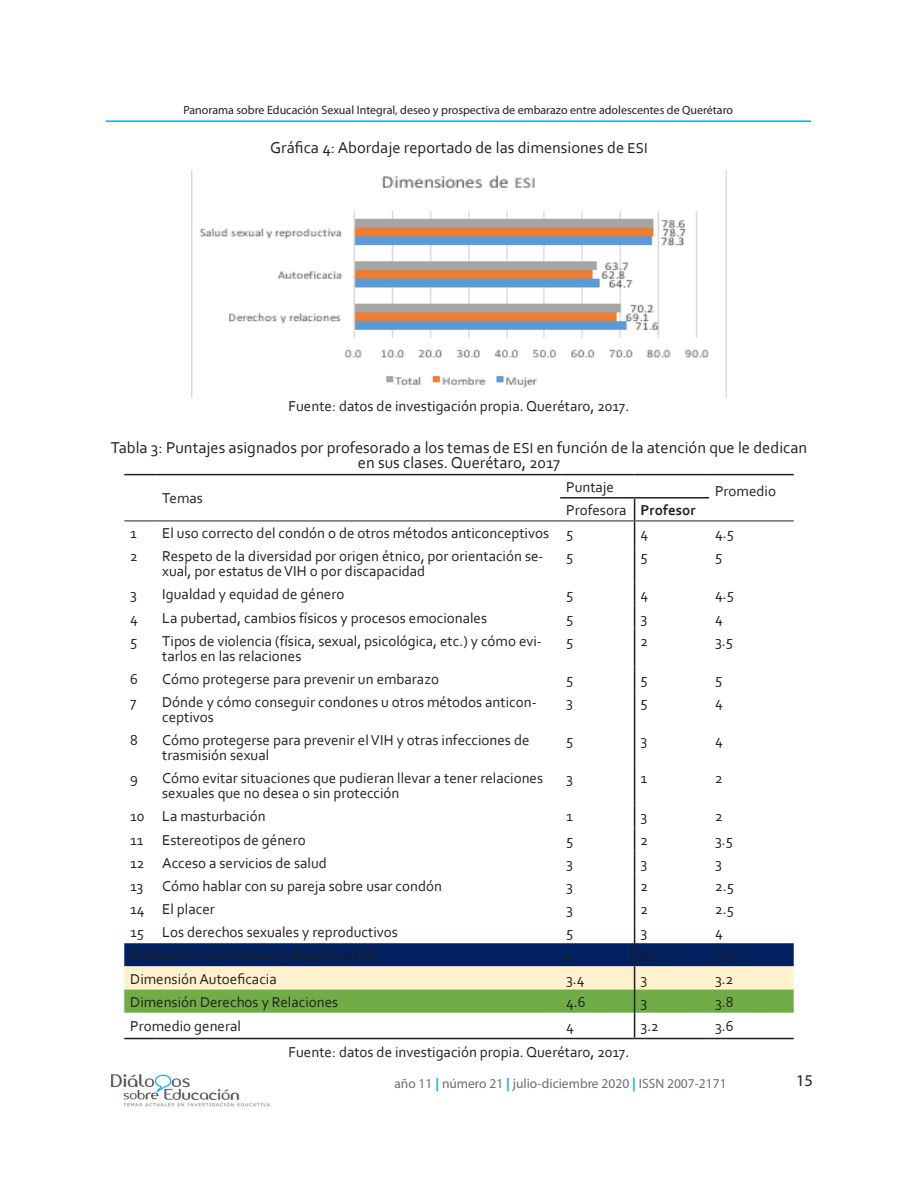
<style>
.page{position:relative;width:918px;height:1188px;background:#fff}
.page>*{position:absolute;margin:0;border:0;box-sizing:border-box;transform-origin:0 0}
.Cuadros_texto{font:16.5px/15px "Corbel";color:#231f20;text-align:center}
.t1{font:16.5px "Myriad Pro";color:#231f20}
.Cuadros_texto-2{font:15px/15px "Corbel";color:#231f20}
.Cuadros_texto-3{font:700 15px "Corbel";color:#231f20}
.t2{font:13.5px "Myriad Pro";color:#6c6d70}
.t3{font:12px "Myriad Pro";color:#231f20}
.s1{font-size:15px}
.s2{font-weight:700;color:#00aeef}
</style>
<div class="page">
<hr style="left:106px;top:120px;width:705px;height:2px;background:#00aeef">
<img style="left:111px;top:1073px;width:159px;height:34px">
<img style="left:191px;top:171px;width:536px;height:226px">
<hr style="left:124px;top:474px;width:32px;height:1px;background:#231f20">
<hr style="left:156px;top:474px;width:404px;height:1px;background:#231f20">
<hr style="left:560px;top:474px;width:75px;height:1px;background:#231f20">
<hr style="left:635px;top:474px;width:74px;height:1px;background:#231f20">
<hr style="left:709px;top:474px;width:85px;height:1px;background:#231f20">
<hr style="left:560px;top:497px;width:75px;height:2px;background:#231f20">
<hr style="left:635px;top:497px;width:74px;height:2px;background:#231f20">
<svg style="left:634px;top:499px;width:1px;height:45px"></svg>
<hr style="left:634px;top:544px;width:1px;height:38px;background:#231f20">
<svg style="left:634px;top:582px;width:1px;height:47px"></svg>
<hr style="left:634px;top:629px;width:1px;height:38px;background:#231f20">
<svg style="left:634px;top:667px;width:1px;height:23px"></svg>
<hr style="left:634px;top:690px;width:1px;height:38px;background:#231f20">
<hr style="left:634px;top:728px;width:1px;height:38px;background:#231f20">
<hr style="left:634px;top:766px;width:1px;height:38px;background:#231f20">
<svg style="left:124px;top:804px;width:670px;height:234px"></svg>
<hr style="left:124px;top:1038px;width:32px;height:1px;background:#231f20">
<hr style="left:156px;top:1038px;width:404px;height:1px;background:#231f20">
<hr style="left:560px;top:1038px;width:75px;height:1px;background:#231f20">
<hr style="left:635px;top:1038px;width:74px;height:1px;background:#231f20">
<hr style="left:709px;top:1038px;width:85px;height:1px;background:#231f20">
<hr style="left:124px;top:521px;width:32px;height:1px;background:#231f20">
<hr style="left:156px;top:521px;width:404px;height:1px;background:#231f20">
<hr style="left:560px;top:521px;width:75px;height:1px;background:#231f20">
<hr style="left:635px;top:521px;width:74px;height:1px;background:#231f20">
<hr style="left:709px;top:521px;width:85px;height:1px;background:#231f20">
<p class="t3" style="left:183px;top:104px;width:551px">Panorama sobre Educación Sexual Integral, deseo y prospectiva de embarazo entre adolescentes de Querétaro</p>
<p class="Cuadros_texto" style="left:270px;top:140px;width:379px">Gráfica 4: Abordaje reportado de las dimensiones de <span class="s1">ESI</span></p>
<p class="Cuadros_texto-2" style="left:289px;top:398px;width:342px">Fuente: datos de investigación propia. Querétaro, 2017.</p>
<p class="Cuadros_texto" style="left:111px;top:440px;width:698px">Tabla 3: Puntajes asignados por profesorado a los temas de <span class="s1">ESI</span> en función de la atención que le dedican en sus clases. Querétaro, 2017</p>
<p class="Cuadros_texto-2" style="left:162px;top:491px;width:42px">Temas</p>
<p class="Cuadros_texto-2" style="left:566px;top:479px;width:49px">Puntaje</p>
<p class="Cuadros_texto-2" style="left:715px;top:483px;width:62px">Promedio</p>
<p class="Cuadros_texto-2" style="left:566px;top:502px;width:62px">Profesora</p>
<p class="Cuadros_texto-3" style="left:641px;top:501px;width:57px">Profesor</p>
<p class="Cuadros_texto-2" style="left:130px;top:525px;width:8px">1</p>
<p class="Cuadros_texto-2" style="left:162px;top:525px;width:388px">El uso correcto del condón o de otros métodos anticonceptivos</p>
<p class="Cuadros_texto-2" style="left:566px;top:525px;width:9px">5</p>
<p class="Cuadros_texto-2" style="left:641px;top:525px;width:9px">4</p>
<p class="Cuadros_texto-2" style="left:715px;top:525px;width:20px">4.5</p>
<p class="Cuadros_texto-2" style="left:130px;top:548px;width:9px">2</p>
<p class="Cuadros_texto-2" style="left:162px;top:548px;width:383px">Respeto de la diversidad por origen étnico, por orientación se&shy;xual, por estatus de VIH o por discapacidad</p>
<p class="Cuadros_texto-2" style="left:566px;top:548px;width:9px">5</p>
<p class="Cuadros_texto-2" style="left:641px;top:548px;width:9px">5</p>
<p class="Cuadros_texto-2" style="left:715px;top:548px;width:9px">5</p>
<p class="Cuadros_texto-2" style="left:130px;top:587px;width:8px">3</p>
<p class="Cuadros_texto-2" style="left:162px;top:587px;width:184px">Igualdad y equidad de género</p>
<p class="Cuadros_texto-2" style="left:566px;top:587px;width:9px">5</p>
<p class="Cuadros_texto-2" style="left:641px;top:587px;width:9px">4</p>
<p class="Cuadros_texto-2" style="left:715px;top:587px;width:20px">4.5</p>
<p class="Cuadros_texto-2" style="left:130px;top:610px;width:9px">4</p>
<p class="Cuadros_texto-2" style="left:162px;top:610px;width:326px">La pubertad, cambios físicos y procesos emocionales</p>
<p class="Cuadros_texto-2" style="left:566px;top:610px;width:9px">5</p>
<p class="Cuadros_texto-2" style="left:641px;top:610px;width:8px">3</p>
<p class="Cuadros_texto-2" style="left:715px;top:610px;width:9px">4</p>
<p class="Cuadros_texto-2" style="left:130px;top:633px;width:9px">5</p>
<p class="Cuadros_texto-2" style="left:162px;top:633px;width:381px">Tipos de violencia (física, sexual, psicológica, etc.) y cómo evi&shy;tarlos en las relaciones</p>
<p class="Cuadros_texto-2" style="left:566px;top:633px;width:9px">5</p>
<p class="Cuadros_texto-2" style="left:641px;top:633px;width:9px">2</p>
<p class="Cuadros_texto-2" style="left:715px;top:633px;width:19px">3.5</p>
<p class="Cuadros_texto-2" style="left:130px;top:671px;width:9px">6</p>
<p class="Cuadros_texto-2" style="left:162px;top:671px;width:278px">Cómo protegerse para prevenir un embarazo</p>
<p class="Cuadros_texto-2" style="left:566px;top:671px;width:9px">5</p>
<p class="Cuadros_texto-2" style="left:641px;top:671px;width:9px">5</p>
<p class="Cuadros_texto-2" style="left:715px;top:671px;width:9px">5</p>
<p class="Cuadros_texto-2" style="left:130px;top:694px;width:8px">7</p>
<p class="Cuadros_texto-2" style="left:162px;top:694px;width:376px">Dónde y cómo conseguir condones u otros métodos anticon&shy;ceptivos</p>
<p class="Cuadros_texto-2" style="left:566px;top:694px;width:8px">3</p>
<p class="Cuadros_texto-2" style="left:641px;top:694px;width:9px">5</p>
<p class="Cuadros_texto-2" style="left:715px;top:694px;width:9px">4</p>
<p class="Cuadros_texto-2" style="left:130px;top:732px;width:9px">8</p>
<p class="Cuadros_texto-2" style="left:162px;top:732px;width:369px">Cómo protegerse para prevenir el VIH y otras infecciones de trasmisión sexual</p>
<p class="Cuadros_texto-2" style="left:566px;top:732px;width:9px">5</p>
<p class="Cuadros_texto-2" style="left:641px;top:732px;width:8px">3</p>
<p class="Cuadros_texto-2" style="left:715px;top:732px;width:9px">4</p>
<p class="Cuadros_texto-2" style="left:130px;top:770px;width:9px">9</p>
<p class="Cuadros_texto-2" style="left:162px;top:770px;width:382px">Cómo evitar situaciones que pudieran llevar a tener relaciones sexuales que no desea o sin protección</p>
<p class="Cuadros_texto-2" style="left:566px;top:770px;width:8px">3</p>
<p class="Cuadros_texto-2" style="left:641px;top:770px;width:8px">1</p>
<p class="Cuadros_texto-2" style="left:715px;top:770px;width:9px">2</p>
<p class="Cuadros_texto-2" style="left:130px;top:809px;width:16px">10</p>
<p class="Cuadros_texto-2" style="left:162px;top:809px;width:105px">La masturbación</p>
<p class="Cuadros_texto-2" style="left:566px;top:809px;width:8px">1</p>
<p class="Cuadros_texto-2" style="left:641px;top:809px;width:8px">3</p>
<p class="Cuadros_texto-2" style="left:715px;top:809px;width:9px">2</p>
<p class="Cuadros_texto-2" style="left:130px;top:832px;width:15px">11</p>
<p class="Cuadros_texto-2" style="left:162px;top:832px;width:145px">Estereotipos de género</p>
<p class="Cuadros_texto-2" style="left:566px;top:832px;width:9px">5</p>
<p class="Cuadros_texto-2" style="left:641px;top:832px;width:9px">2</p>
<p class="Cuadros_texto-2" style="left:715px;top:832px;width:19px">3.5</p>
<p class="Cuadros_texto-2" style="left:130px;top:855px;width:16px">12</p>
<p class="Cuadros_texto-2" style="left:162px;top:855px;width:166px">Acceso a servicios de salud</p>
<p class="Cuadros_texto-2" style="left:566px;top:855px;width:8px">3</p>
<p class="Cuadros_texto-2" style="left:641px;top:855px;width:8px">3</p>
<p class="Cuadros_texto-2" style="left:715px;top:855px;width:8px">3</p>
<p class="Cuadros_texto-2" style="left:130px;top:878px;width:15px">13</p>
<p class="Cuadros_texto-2" style="left:162px;top:878px;width:281px">Cómo hablar con su pareja sobre usar condón</p>
<p class="Cuadros_texto-2" style="left:566px;top:878px;width:8px">3</p>
<p class="Cuadros_texto-2" style="left:641px;top:878px;width:9px">2</p>
<p class="Cuadros_texto-2" style="left:715px;top:878px;width:20px">2.5</p>
<p class="Cuadros_texto-2" style="left:130px;top:901px;width:16px">14</p>
<p class="Cuadros_texto-2" style="left:162px;top:901px;width:54px">El placer</p>
<p class="Cuadros_texto-2" style="left:566px;top:901px;width:8px">3</p>
<p class="Cuadros_texto-2" style="left:641px;top:901px;width:9px">2</p>
<p class="Cuadros_texto-2" style="left:715px;top:901px;width:20px">2.5</p>
<p class="Cuadros_texto-2" style="left:130px;top:924px;width:15px">15</p>
<p class="Cuadros_texto-2" style="left:162px;top:924px;width:237px">Los derechos sexuales y reproductivos</p>
<p class="Cuadros_texto-2" style="left:566px;top:924px;width:9px">5</p>
<p class="Cuadros_texto-2" style="left:641px;top:924px;width:8px">3</p>
<p class="Cuadros_texto-2" style="left:715px;top:924px;width:9px">4</p>
<p class="Cuadros_texto-2" style="left:130px;top:948px;width:245px">Dimensión Salud Sexual y Reproductiva</p>
<p class="Cuadros_texto-2" style="left:566px;top:948px;width:9px">4</p>
<p class="Cuadros_texto-2" style="left:641px;top:948px;width:19px">3.5</p>
<p class="Cuadros_texto-2" style="left:715px;top:948px;width:26px">3.75</p>
<p class="Cuadros_texto-2" style="left:130px;top:971px;width:148px">Dimensión Autoeficacia</p>
<p class="Cuadros_texto-2" style="left:566px;top:971px;width:20px">3.4</p>
<p class="Cuadros_texto-2" style="left:641px;top:971px;width:8px">3</p>
<p class="Cuadros_texto-2" style="left:715px;top:971px;width:20px">3.2</p>
<p class="Cuadros_texto-2" style="left:130px;top:994px;width:210px">Dimensión Derechos y Relaciones</p>
<p class="Cuadros_texto-2" style="left:566px;top:994px;width:21px">4.6</p>
<p class="Cuadros_texto-2" style="left:641px;top:994px;width:8px">3</p>
<p class="Cuadros_texto-2" style="left:715px;top:994px;width:20px">3.8</p>
<p class="Cuadros_texto-2" style="left:130px;top:1018px;width:112px">Promedio general</p>
<p class="Cuadros_texto-2" style="left:566px;top:1018px;width:9px">4</p>
<p class="Cuadros_texto-2" style="left:641px;top:1018px;width:20px">3.2</p>
<p class="Cuadros_texto-2" style="left:715px;top:1018px;width:20px">3.6</p>
<p class="Cuadros_texto-2" style="left:289px;top:1044px;width:342px">Fuente: datos de investigación propia. Querétaro, 2017.</p>
<p class="t2" style="left:394px;top:1076px;width:334px">año 11 <span class="s2">|</span> número 21 <span class="s2">|</span> julio-diciembre 2020 <span class="s2">|</span> ISSN 2007-2171</p>
<p class="t1" style="left:796px;top:1071px;width:18px">15</p>
</div>
